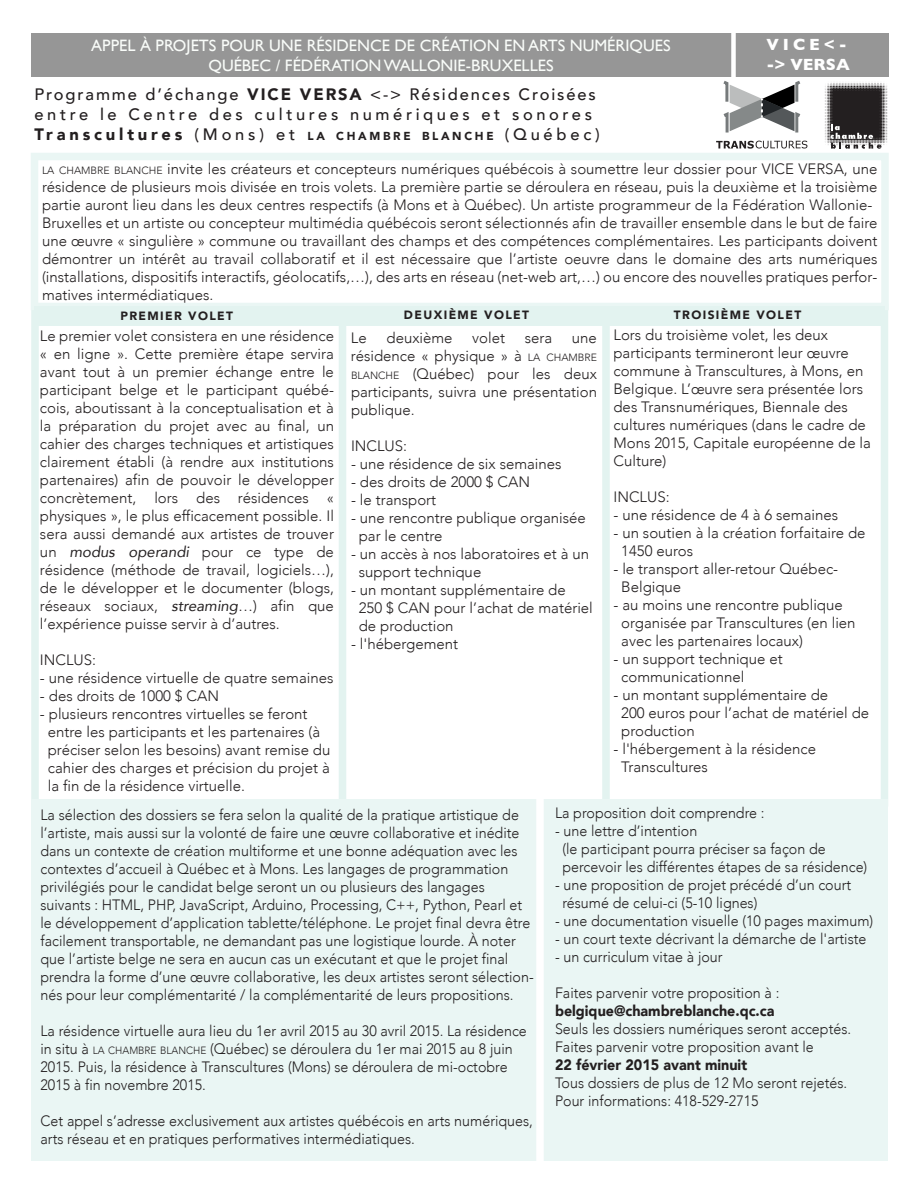
<style>
.page{position:relative;width:918px;height:1188px;background:#fff}
.page>*{position:absolute;margin:0;border:0;box-sizing:border-box;transform-origin:0 0}
.t1{font:500 16.5px/19.8px "Avenir";letter-spacing:.215em;color:#231f20}
.t2{font:16.5px/19.8px "Gill Sans";color:#f9fcf9;text-align:center}
.t3{font:700 16.5px/19.8px "Gill Sans";color:#fff}
.t4{font:300 15px/18px "Avenir";color:#231f20}
.t5{font:300 15px/18px "Avenir";color:#231f20;scale:.95 1}
.t6{font:900 15px "Avenir";color:#231f20;scale:.95 1}
.t7{font:900 12px "Avenir";letter-spacing:.115em;color:#231f20}
.s1{font-weight:900}
.s2{font-weight:900;font-size:11.55px}
.s3{font-size:10.5px}
.s4{font-weight:400;font-style:italic}
</style>
<div class="page">
<div style="left:31px;top:304px;width:8px;height:500px;background:#e3f3f0"></div>
<div style="left:881px;top:304px;width:7px;height:502px;background:#e3f3f0"></div>
<div style="left:339px;top:304px;width:7px;height:498px;background:#e3f3f0"></div>
<div style="left:602px;top:318px;width:8px;height:489px;background:#e3f3f0"></div>
<div style="left:32px;top:800px;width:856px;height:361px;background:#eaf6f4"></div>
<div style="left:32px;top:33px;width:858px;height:43px;background:#969696"></div>
<svg style="left:825px;top:83px;width:63px;height:66px;background:#605d5e"></svg>
<div style="left:731px;top:16px;width:5px;height:94px;background:#fff"></div>
<div style="left:536px;top:762px;width:8px;height:426px;background:#fff"></div>
<div style="left:31px;top:153px;width:858px;height:157px;border:8px solid #eaf6f4"></div>
<div style="left:34px;top:306px;width:851px;height:20px;background:#e3f3f0"></div>
<svg style="left:716px;top:80px;width:91px;height:69px"></svg>
<p class="t2" style="left:91px;top:36px;width:581px">APPEL À PROJETS POUR UNE RÉSIDENCE DE CRÉATION EN ARTS NUMÉRIQUES<br>QUÉBEC / FÉDÉRATION WALLONIE-BRUXELLES</p>
<p class="t3" style="left:767px;top:34px;width:85px">VICE&lt;- -&gt; VERSA</p>
<p class="t1" style="left:34px;top:83px;width:567px">Programme d’échange <span class="s1">VICE VERSA</span> &lt;-&gt; Résidences Croisées entre le Centre des cultures numériques et sonores<br><span class="s1">Transcultures</span> (Mons) et <span class="s2">LA CHAMBRE BLANCHE</span> (Québec)</p>
<p class="t4" style="left:42px;top:160px;width:837px"><span class="s3">LA CHAMBRE BLANCHE</span> invite les créateurs et concepteurs numériques québécois à soumettre leur dossier pour VICE VERSA, une résidence de plusieurs mois divisée en trois volets. La première partie se déroulera en réseau, puis la deuxième et la troisième partie auront lieu dans les deux centres respectifs (à Mons et à Québec). Un artiste programmeur de la Fédération Wallonie-Bruxelles et un artiste ou concepteur multimédia québécois seront sélectionnés afin de travailler ensemble dans le but de faire une œuvre « singulière » commune ou travaillant des champs et des compétences complémentaires. Les participants doivent démontrer un intérêt au travail collaboratif et il est nécessaire que l’artiste oeuvre dans le domaine des arts numériques (installations, dispositifs interactifs, géolocatifs,…), des arts en réseau (net-web art,…) ou encore des nouvelles pratiques perfor&shy;matives intermédiatiques.</p>
<p class="t7" style="left:120px;top:305px;width:114px">PREMIER VOLET</p>
<p class="t7" style="left:404px;top:305px;width:127px">DEUXIÈME VOLET</p>
<p class="t7" style="left:674px;top:305px;width:129px">TROISIÈME VOLET</p>
<p class="t4" style="left:40px;top:327px;width:296px;text-align:justify">Le premier volet consistera en une résidence « en ligne ». Cette première étape servira avant tout à un premier échange entre le participant belge et le participant québé&shy;cois, aboutissant à la conceptualisation et à la préparation du projet avec au final, un cahier des charges techniques et artistiques clairement établi (à rendre aux institutions partenaires) afin de pouvoir le développer concrètement, lors des résidences « physiques », le plus efficacement possible. Il sera aussi demandé aux artistes de trouver un <span class="s4">modus operandi</span> pour ce type de résidence (méthode de travail, logiciels…), de le développer et le documenter (blogs, réseaux sociaux, <span class="s4">streaming</span>…) afin que l’expérience puisse servir à d’autres.</p>
<p class="t4" style="left:40px;top:651px;width:58px">INCLUS:</p>
<p class="t4" style="left:40px;top:669px;width:295px">- une résidence virtuelle de quatre semaines</p>
<p class="t4" style="left:40px;top:687px;width:181px">- des droits de 1000 $ CAN</p>
<p class="t4" style="left:48px;top:705px;width:284px;text-indent:-8px">- plusieurs rencontres virtuelles se feront entre les participants et les partenaires (à préciser selon les besoins) avant remise du cahier des charges et précision du projet à la fin de la résidence virtuelle.</p>
<p class="t4" style="left:351px;top:329px;width:17px">Le</p>
<p class="t4" style="left:387px;top:329px;width:68px">deuxième</p>
<p class="t4" style="left:472px;top:329px;width:34px">volet</p>
<p class="t4" style="left:525px;top:329px;width:29px">sera</p>
<p class="t4" style="left:351px;top:329px;width:248px;text-align:justify;text-indent:221px">une résidence « physique » à <span class="s3">LA CHAMBRE BLANCHE</span> (Québec) pour les deux participants, suivra une présentation publique.</p>
<p class="t4" style="left:351px;top:437px;width:58px">INCLUS:</p>
<p class="t4" style="left:351px;top:455px;width:212px">- une résidence de six semaines</p>
<p class="t4" style="left:351px;top:473px;width:181px">- des droits de 2000 $ CAN</p>
<p class="t4" style="left:351px;top:491px;width:87px">- le transport</p>
<p class="t4" style="left:359px;top:509px;width:229px;text-indent:-8px">- une rencontre publique organisée par le centre</p>
<p class="t4" style="left:359px;top:545px;width:232px;text-indent:-8px">- un accès à nos laboratoires et à un support technique</p>
<p class="t4" style="left:359px;top:581px;width:236px;text-indent:-8px">- un montant supplémentaire de<br>250 $ CAN pour l’achat de matériel de production</p>
<p class="t4" style="left:351px;top:635px;width:109px">- l'hébergement</p>
<p class="t4" style="left:614px;top:326px;width:259px">Lors du troisième volet, les deux participants termineront leur œuvre commune à Transcultures, à Mons, en Belgique. L’œuvre sera présentée lors des Transnumériques, Biennale des cultures numériques (dans le cadre de Mons 2015, Capitale européenne de la Culture)</p>
<p class="t4" style="left:614px;top:488px;width:58px">INCLUS:</p>
<p class="t4" style="left:614px;top:506px;width:226px">- une résidence de 4 à 6 semaines</p>
<p class="t4" style="left:621px;top:524px;width:246px;text-indent:-8px">- un soutien à la création forfaitaire de<br>1450 euros</p>
<p class="t4" style="left:621px;top:560px;width:219px;text-indent:-8px">- le transport aller-retour Québec-<br>Belgique</p>
<p class="t4" style="left:621px;top:596px;width:236px;text-indent:-8px">- au moins une rencontre publique organisée par Transcultures (en lien avec les partenaires locaux)</p>
<p class="t4" style="left:621px;top:650px;width:163px;text-indent:-8px">- un support technique et communicationnel</p>
<p class="t4" style="left:621px;top:686px;width:249px;text-indent:-8px">- un montant supplémentaire de<br>200 euros pour l’achat de matériel de production</p>
<p class="t4" style="left:621px;top:740px;width:196px;text-indent:-8px">- l'hébergement à la résidence<br>Transcultures</p>
<p class="t5" style="left:40px;top:806px;width:521px">La sélection des dossiers se fera selon la qualité de la pratique artistique de l’artiste, mais aussi sur la volonté de faire une œuvre collaborative et inédite dans un contexte de création multiforme et une bonne adéquation avec les contextes d’accueil à Québec et à Mons. Les langages de programmation privilégiés pour le candidat belge seront un ou plusieurs des langages suivants : HTML, PHP, JavaScript, Arduino, Processing, C++, Python, Pearl et le développement d’application tablette/téléphone. Le projet final devra être facilement transportable, ne demandant pas une logistique lourde. À noter que l’artiste belge ne sera en aucun cas un exécutant et que le projet final prendra la forme d’une œuvre collaborative, les deux artistes seront sélection&shy;nés pour leur complémentarité / la complémentarité de leurs propositions.</p>
<p class="t5" style="left:40px;top:1022px;width:513px">La résidence virtuelle aura lieu du 1er avril 2015 au 30 avril 2015. La résidence in situ à <span class="s3">LA CHAMBRE BLANCHE</span> (Québec) se déroulera du 1er mai 2015 au 8 juin 2015. Puis, la résidence à Transcultures (Mons) se déroulera de mi-octobre 2015 à fin novembre 2015.</p>
<p class="t5" style="left:41px;top:1112px;width:520px">Cet appel s’adresse exclusivement aux artistes québécois en arts numériques, arts réseau et en pratiques performatives intermédiatiques.</p>
<p class="t5" style="left:555px;top:804px;width:222px">La proposition doit comprendre :</p>
<p class="t5" style="left:562px;top:822px;width:322px;text-indent:-7px">- une lettre d’intention<br>(le participant pourra préciser sa façon de percevoir les différentes étapes de sa résidence)</p>
<p class="t5" style="left:562px;top:876px;width:306px;text-indent:-7px">- une proposition de projet précédé d’un court résumé de celui-ci (5-10 lignes)</p>
<p class="t5" style="left:555px;top:912px;width:337px">- une documentation visuelle (10 pages maximum)</p>
<p class="t5" style="left:555px;top:930px;width:329px">- un court texte décrivant la démarche de l'artiste</p>
<p class="t5" style="left:555px;top:948px;width:178px">- un curriculum vitae à jour</p>
<p class="t5" style="left:555px;top:984px;width:238px">Faites parvenir votre proposition à :</p>
<p class="t6" style="left:555px;top:998px;width:232px">belgique@chambreblanche.qc.ca</p>
<p class="t5" style="left:555px;top:1020px;width:313px">Seuls les dossiers numériques seront acceptés.<br>Faites parvenir votre proposition avant le</p>
<p class="t6" style="left:555px;top:1052px;width:204px">22 février 2015 avant minuit</p>
<p class="t5" style="left:555px;top:1074px;width:309px">Tous dossiers de plus de 12 Mo seront rejetés.<br>Pour informations: 418-529-2715</p>
</div>
